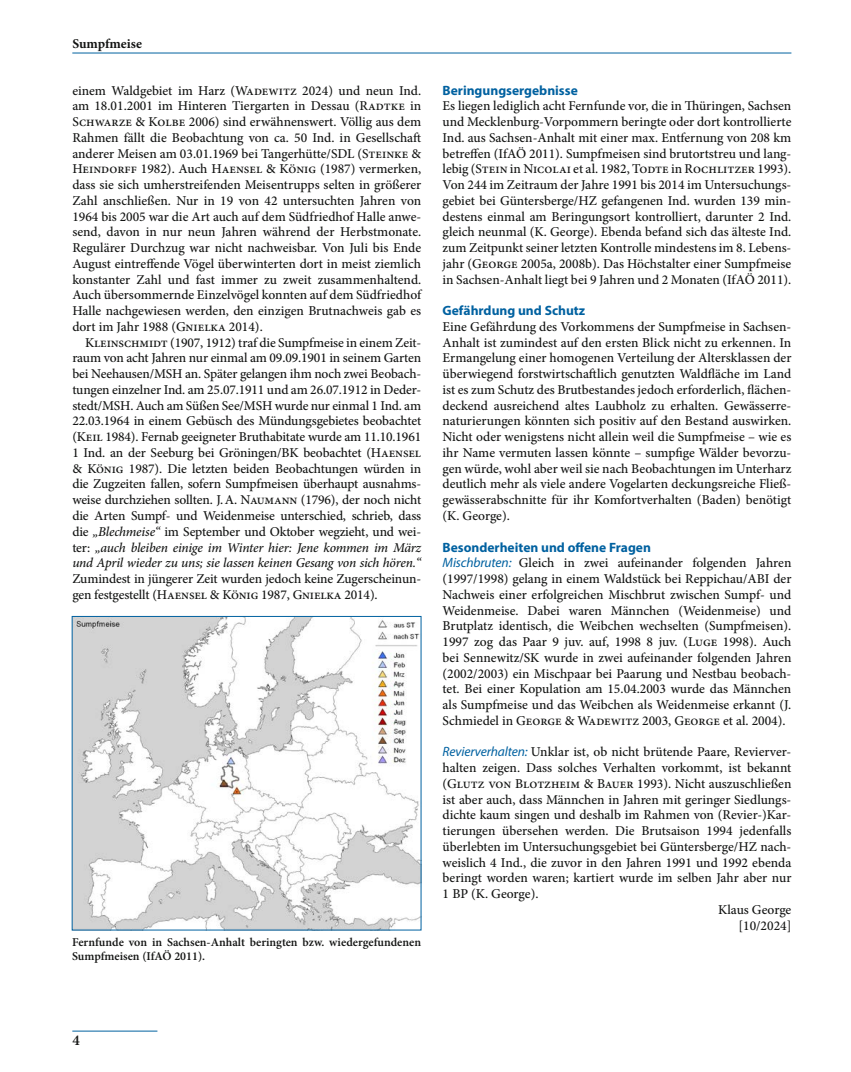
<style>
.page{position:relative;width:851px;height:1072px;background:#fff}
.page>*{position:absolute;margin:0;border:0;box-sizing:border-box;transform-origin:0 0}
.t1{font:600 15px "Minion Pro";color:#131413}
.t2{font:500 13.5px/15.8px "Minion Pro";letter-spacing:-.005em;color:#131413;text-align:justify}
.t3{font:700 13.5px "Myriad Pro";color:#0061a0}
.t4{font:700 13.5px "Minion Pro";color:#131413}
.t5{font:600 12px/14.4px "Minion Pro";color:#131413}
.s1{font-style:italic}
.s2{font-family:"Myriad Pro";font-weight:400;font-style:italic;color:#0061a0}
</style>
<div class="page">
<hr style="left:72px;top:53px;width:719px;height:1px;background:#0061a0">
<hr style="left:72px;top:1030px;width:85px;height:1px;background:#0061a0">
<img style="left:74px;top:618px;width:345px;height:310px">
<p class="t4" style="left:72px;top:35px;width:71px">Sumpfmeise</p>
<p class="t2" style="left:72px;top:82px;width:351px">einem Waldgebiet im Harz (Wadewitz 2024) und neun Ind. am 18.01.2001 im Hinteren Tiergarten in Dessau (Radtke in Schwarze &amp; Kolbe 2006) sind erwähnenswert. Völlig aus dem Rahmen fällt die Beobachtung von ca. 50 Ind. in Gesellschaft anderer Meisen am 03.01.1969 bei Tangerhütte/SDL (Steinke &amp; Heindorff 1982). Auch Haensel &amp; König (1987) vermerken, dass sie sich umherstreifenden Meisentrupps selten in größerer Zahl anschließen. Nur in 19 von 42 untersuchten Jahren von 1964 bis 2005 war die Art auch auf dem Südfriedhof Halle anwe&shy;send, davon in nur neun Jahren während der Herbstmonate.<br>Regulärer Durchzug war nicht nachweisbar. Von Juli bis Ende August eintreffende Vögel überwinterten dort in meist ziemlich konstanter Zahl und fast immer zu zweit zusammenhaltend.<br>Auch übersommernde Einzelvögel konnten auf dem Südfriedhof Halle nachgewiesen werden, den einzigen Brutnachweis gab es dort im Jahr 1988 (Gnielka 2014).</p>
<p class="t2" style="left:72px;top:334px;width:350px;text-indent:13px">Kleinschmidt (1907, 1912) traf die Sumpfmeise in einem Zeit&shy;raum von acht Jahren nur einmal am 09.09.1901 in seinem Garten bei Neehausen/MSH an. Später gelangen ihm noch zwei Beobach&shy;tungen einzelner Ind. am 25.07.1911 und am 26.07.1912 in Deder&shy;stedt/MSH. Auch am Süßen See/MSH wurde nur einmal 1 Ind. am 22.03.1964 in einem Gebüsch des Mündungsgebietes beobachtet (Keil 1984). Fernab geeigneter Bruthabitate wurde am 11.10.1961<br>1 Ind. an der Seeburg bei Gröningen/BK beobachtet (Haensel &amp; König 1987). Die letzten beiden Beobachtungen würden in die Zugzeiten fallen, sofern Sumpfmeisen überhaupt ausnahms&shy;weise durchziehen sollten. J.A. Naumann (1796), der noch nicht die Arten Sumpf- und Weidenmeise unterschied, schrieb, dass die <span class="s1">„Blechmeise“</span> im September und Oktober wegzieht, und wei&shy;ter: <span class="s1">„auch bleiben einige im Winter hier: Jene kommen im März und April wieder zu uns; sie lassen keinen Gesang von sich hören.“</span></p>
<p class="t2" style="left:72px;top:571px;width:350px">Zumindest in jüngerer Zeit wurden jedoch keine Zugerscheinun&shy;gen festgestellt (Haensel &amp; König 1987, Gnielka 2014).</p>
<p class="t5" style="left:72px;top:934px;width:350px">Fernfunde von in Sachsen-Anhalt beringten bzw. wiedergefundenen<br>Sumpfmeisen (IfAÖ 2011).</p>
<p class="t3" style="left:442px;top:81px;width:137px">Beringungsergebnisse</p>
<p class="t2" style="left:442px;top:98px;width:350px">Es liegen lediglich acht Fernfunde vor, die in Thüringen, Sachsen und Mecklenburg-Vorpommern beringte oder dort kontrollierte Ind. aus Sachsen-Anhalt mit einer max. Entfernung von 208 km betreffen (IfAÖ 2011). Sumpfmeisen sind brutortstreu und lang&shy;lebig (Stein in Nicolai et al. 1982, Todte in Rochlitzer 1993).<br>Von 244 im Zeitraum der Jahre 1991 bis 2014 im Untersuchungs&shy;gebiet bei Güntersberge/HZ gefangenen Ind. wurden 139 min&shy;destens einmal am Beringungsort kontrolliert, darunter 2 Ind. gleich neunmal (K. George). Ebenda befand sich das älteste Ind. zum Zeitpunkt seiner letzten Kontrolle mindestens im 8. Lebens&shy;jahr (George 2005a, 2008b). Das Höchstalter einer Sumpfmeise in Sachsen-Anhalt liegt bei 9 Jahren und 2 Monaten (IfAÖ 2011).</p>
<p class="t3" style="left:442px;top:302px;width:144px">Gefährdung und Schutz</p>
<p class="t2" style="left:442px;top:319px;width:350px">Eine Gefährdung des Vorkommens der Sumpfmeise in Sachsen-Anhalt ist zumindest auf den ersten Blick nicht zu erkennen. In Ermangelung einer homogenen Verteilung der Altersklassen der überwiegend forstwirtschaftlich genutzten Waldfläche im Land ist es zum Schutz des Brutbestandes jedoch erforderlich, flächen&shy;deckend ausreichend altes Laubholz zu erhalten. Gewässerre&shy;naturierungen könnten sich positiv auf den Bestand auswirken.<br>Nicht oder wenigstens nicht allein weil die Sumpfmeise – wie es ihr Name vermuten lassen könnte – sumpfige Wälder bevorzu&shy;gen würde, wohl aber weil sie nach Beobachtungen im Unterharz deutlich mehr als viele andere Vogelarten deckungsreiche Fließ&shy;gewässerabschnitte für ihr Komfortverhalten (Baden) benötigt (K. George).</p>
<p class="t3" style="left:442px;top:538px;width:210px">Besonderheiten und offene Fragen</p>
<p class="t2" style="left:442px;top:555px;width:350px"><span class="s2">Mischbruten:</span> Gleich in zwei aufeinander folgenden Jahren (1997/1998) gelang in einem Waldstück bei Reppichau/ABI der Nachweis einer erfolgreichen Mischbrut zwischen Sumpf- und Weidenmeise. Dabei waren Männchen (Weidenmeise) und Brutplatz identisch, die Weibchen wechselten (Sumpfmeisen).<br>1997 zog das Paar 9 juv. auf, 1998 8 juv. (Luge 1998). Auch bei Sennewitz/SK wurde in zwei aufeinander folgenden Jahren (2002/2003) ein Mischpaar bei Paarung und Nestbau beobach&shy;tet. Bei einer Kopulation am 15.04.2003 wurde das Männchen als Sumpfmeise und das Weibchen als Weidenmeise erkannt (J.<br>Schmiedel in George &amp; Wadewitz 2003, George et al. 2004).</p>
<p class="t2" style="left:442px;top:744px;width:350px"><span class="s2">Revierverhalten:</span> Unklar ist, ob nicht brütende Paare, Revierver-</p>
<p class="t2" style="left:442px;top:760px;width:350px">halten zeigen. Dass solches Verhalten vorkommt, ist bekannt</p>
<p class="t2" style="left:442px;top:775px;width:350px">(Glutz von Blotzheim &amp; Bauer 1993). Nicht auszuschließen</p>
<p class="t2" style="left:442px;top:791px;width:350px">ist aber auch, dass Männchen in Jahren mit geringer Siedlungs-</p>
<p class="t2" style="left:442px;top:807px;width:350px">dichte kaum singen und deshalb im Rahmen von (Revier-)Kar-</p>
<p class="t2" style="left:442px;top:823px;width:350px">tierungen übersehen werden. Die Brutsaison 1994 jedenfalls</p>
<p class="t2" style="left:442px;top:838px;width:350px">überlebten im Untersuchungsgebiet bei Güntersberge/HZ nach-</p>
<p class="t2" style="left:442px;top:854px;width:350px">weislich 4 Ind., die zuvor in den Jahren 1991 und 1992 ebenda</p>
<p class="t2" style="left:442px;top:870px;width:350px">beringt worden waren; kartiert wurde im selben Jahr aber nur</p>
<p class="t2" style="left:442px;top:886px;width:97px">1 BP (K. George).</p>
<p class="t2" style="left:718px;top:901px;width:75px">Klaus George</p>
<p class="t2" style="left:738px;top:917px;width:54px">[10/2024]</p>
<p class="t1" style="left:72px;top:1029px;width:9px">4</p>
</div>
